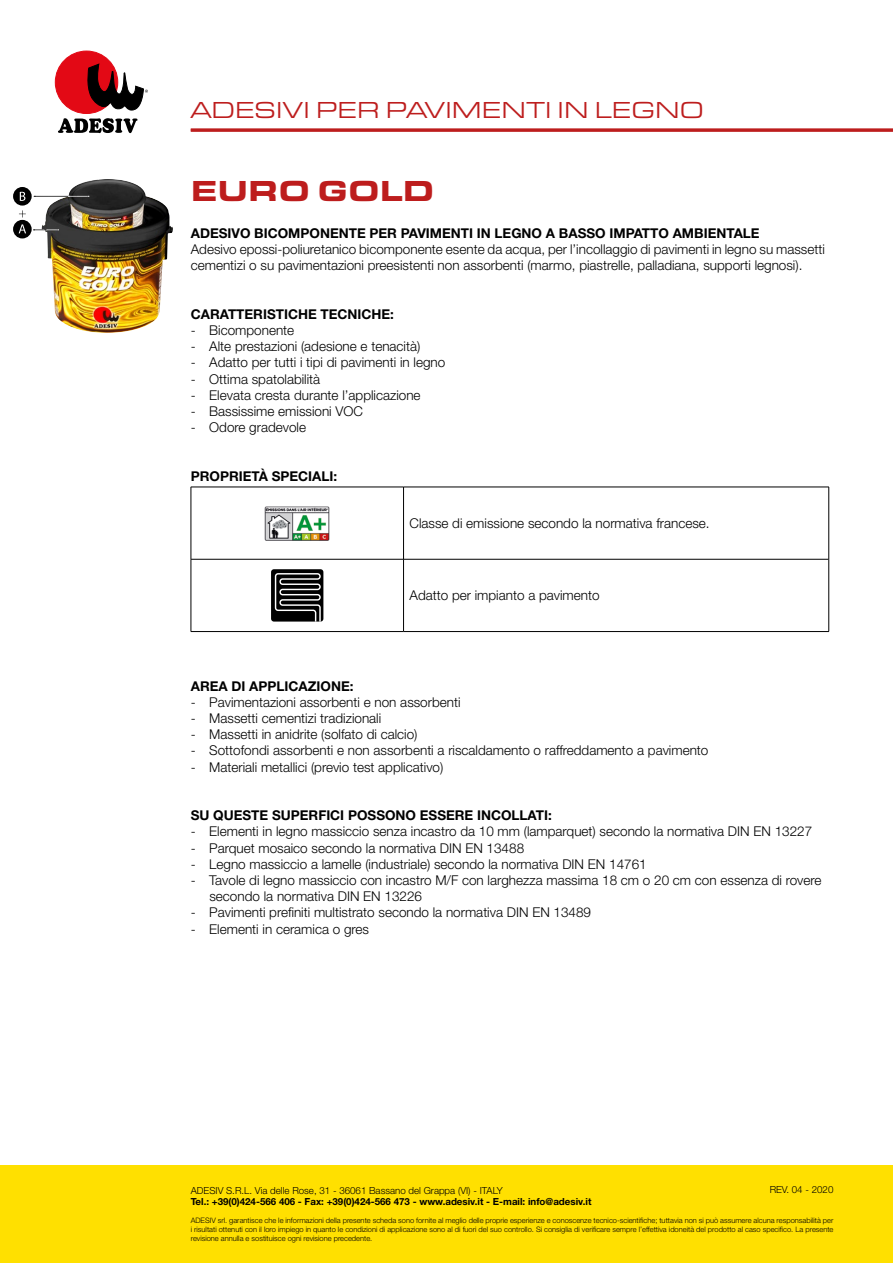
<style>
.page{position:relative;width:893px;height:1263px;background:#fff}
.page>*{position:absolute;margin:0;border:0;box-sizing:border-box;transform-origin:0 0}
.t1{font:900 30px "Eurostile Ext";color:#bd1d1d}
.t2{font:24px "Eurostile Ext";color:#bd1d1d}
.t3{font:300 13.5px/16.2px "Helvetica Neue LT Std";color:#000}
.t4{font:700 13.5px "Helvetica Neue LT Std";color:#000}
.t5{font:700 9.75px "Helvetica Neue LT Std";color:#000}
.t6{font:300 9.75px "Helvetica Neue LT Std";color:#000}
.t7{font:300 7.5px/9px "Helvetica Neue LT Std";color:#000;text-align:justify}
</style>
<div class="page">
<div style="left:0;top:1165px;width:893px;height:98px;background:#ffe000"></div>
<svg style="left:58px;top:118px;width:79px;height:15px"></svg>
<div style="left:55px;top:51px;width:63px;height:62px;background:#e30915;border-radius:50%"></div>
<div style="left:55px;top:51px;width:63px;height:63px;border:1px solid #e30915;border-radius:50%"></div>
<svg style="left:87px;top:64px;width:61px;height:46px"></svg>
<hr style="left:191px;top:129px;width:702px;height:3px;background:#bd1d1d">
<img style="left:42px;top:179px;width:131px;height:154px">
<svg style="left:13px;top:187px;width:19px;height:19px"></svg>
<div style="left:13px;top:220px;width:19px;height:18px;background:#000;border-radius:50%"></div>
<svg style="left:20px;top:192px;width:5px;height:9px"></svg>
<svg style="left:19px;top:224px;width:7px;height:9px"></svg>
<svg style="left:19px;top:210px;width:7px;height:7px"></svg>
<svg style="left:34px;top:196px;width:55px;height:1px"></svg>
<svg style="left:33px;top:230px;width:26px;height:1px"></svg>
<hr style="left:191px;top:487px;width:213px;height:1px;background:#000">
<hr style="left:404px;top:487px;width:425px;height:1px;background:#000">
<hr style="left:191px;top:559px;width:212px;height:1px;background:#000">
<hr style="left:404px;top:559px;width:425px;height:1px;background:#000">
<hr style="left:191px;top:487px;width:1px;height:72px;background:#000">
<hr style="left:403px;top:487px;width:1px;height:72px;background:#000">
<hr style="left:828px;top:487px;width:1px;height:72px;background:#000">
<hr style="left:191px;top:559px;width:1px;height:72px;background:#000">
<hr style="left:403px;top:559px;width:1px;height:72px;background:#000">
<hr style="left:828px;top:559px;width:1px;height:72px;background:#000">
<hr style="left:191px;top:631px;width:213px;height:1px;background:#000">
<hr style="left:404px;top:631px;width:425px;height:1px;background:#000">
<img style="left:264px;top:506px;width:66px;height:35px">
<div style="left:271px;top:569px;width:52px;height:53px;background:#000;border-radius:3px"></div>
<svg style="left:274px;top:573px;width:47px;height:49px"></svg>
<h2 class="t2" style="left:191px;top:93px;width:515px">ADESIVI PER PAVIMENTI IN LEGNO</h2>
<h1 class="t1" style="left:191px;top:169px;width:245px">EURO GOLD</h1>
<p class="t4" style="left:191px;top:225px;width:570px">ADESIVO BICOMPONENTE PER PAVIMENTI IN LEGNO A BASSO IMPATTO AMBIENTALE</p>
<p class="t3" style="left:191px;top:241px;width:636px">Adesivo epossi-poliuretanico bicomponente esente da acqua, per l’incollaggio di pavimenti in legno su massetti cementizi o su pavimentazioni preesistenti non assorbenti (marmo, piastrelle, palladiana, supporti legnosi).</p>
<p class="t4" style="left:191px;top:306px;width:205px">CARATTERISTICHE TECNICHE:</p>
<p class="t3" style="left:191px;top:322px;width:105px">- Bicomponente</p>
<p class="t3" style="left:191px;top:338px;width:231px">- Alte prestazioni (adesione e tenacità)</p>
<p class="t3" style="left:191px;top:354px;width:256px">- Adatto per tutti i tipi di pavimenti in legno</p>
<p class="t3" style="left:191px;top:370px;width:131px">- Ottima spatolabilità</p>
<p class="t3" style="left:191px;top:387px;width:231px">- Elevata cresta durante l’applicazione</p>
<p class="t3" style="left:191px;top:403px;width:174px">- Bassissime emissioni VOC</p>
<p class="t3" style="left:191px;top:419px;width:117px">- Odore gradevole</p>
<p class="t4" style="left:191px;top:468px;width:148px">PROPRIETÀ SPECIALI:</p>
<p class="t3" style="left:410px;top:515px;width:302px">Classe di emissione secondo la normativa francese.</p>
<p class="t3" style="left:410px;top:587px;width:192px">Adatto per impianto a pavimento</p>
<p class="t4" style="left:191px;top:677px;width:164px">AREA DI APPLICAZIONE:</p>
<p class="t3" style="left:191px;top:693px;width:271px">- Pavimentazioni assorbenti e non assorbenti</p>
<p class="t3" style="left:191px;top:710px;width:192px">- Massetti cementizi tradizionali</p>
<p class="t3" style="left:191px;top:726px;width:228px">- Massetti in anidrite (solfato di calcio)</p>
<p class="t3" style="left:191px;top:742px;width:519px">- Sottofondi assorbenti e non assorbenti a riscaldamento o raffreddamento a pavimento</p>
<p class="t3" style="left:191px;top:758px;width:254px">- Materiali metallici (previo test applicativo)</p>
<p class="t4" style="left:191px;top:807px;width:363px">SU QUESTE SUPERFICI POSSONO ESSERE INCOLLATI:</p>
<p class="t3" style="left:191px;top:823px;width:623px">- Elementi in legno massiccio senza incastro da 10 mm (lamparquet) secondo la normativa DIN EN 13227</p>
<p class="t3" style="left:191px;top:839px;width:335px">- Parquet mosaico secondo la normativa DIN EN 13488</p>
<p class="t3" style="left:191px;top:855px;width:457px">- Legno massiccio a lamelle (industriale) secondo la normativa DIN EN 14761</p>
<p class="t3" style="left:209px;top:872px;width:614px;text-indent:-19px">- Tavole di legno massiccio con incastro M/F con larghezza massima 18 cm o 20 cm con essenza di rovere secondo la normativa DIN EN 13226</p>
<p class="t3" style="left:191px;top:904px;width:402px">- Pavimenti prefiniti multistrato secondo la normativa DIN EN 13489</p>
<p class="t3" style="left:191px;top:920px;width:180px">- Elementi in ceramica o gres</p>
<p class="t6" style="left:770px;top:1184px;width:65px">REV. 04 - 2020</p>
<p class="t6" style="left:191px;top:1184px;width:314px">ADESIV S.R.L. Via delle Rose, 31 - 36061 Bassano del Grappa (VI) - ITALY</p>
<p class="t5" style="left:191px;top:1196px;width:402px">Tel.: +39(0)424-566 406 - Fax: +39(0)424-566 473 - www.adesiv.it - E-mail: info@adesiv.it</p>
<p class="t7" style="left:191px;top:1216px;width:644px">ADESIV srl. garantisce che le informazioni della presente scheda sono fornite al meglio delle proprie esperienze e conoscenze tecnico-scientifiche; tuttavia non si può assumere alcuna responsabilità per i risultati ottenuti con il loro impiego in quanto le condizioni di applicazione sono al di fuori del suo controllo. Si consiglia di verificare sempre l’effettiva idoneità del prodotto al caso specifico. La presente revisione annulla e sostituisce ogni revisione precedente.</p>
</div>
